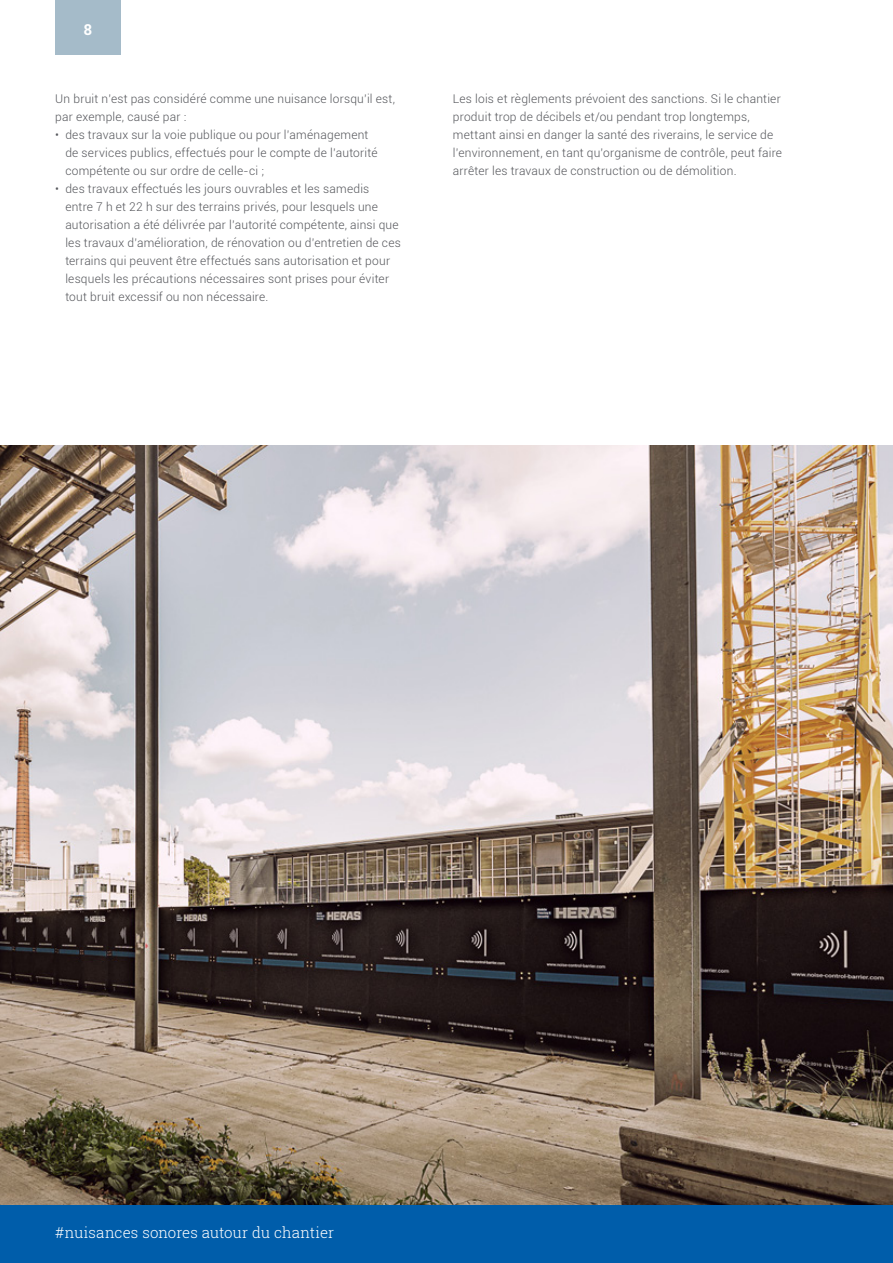
<style>
.page{position:relative;width:893px;height:1263px;background:#fff}
.page>*{position:absolute;margin:0;border:0;box-sizing:border-box;transform-origin:0 0}
.margetekst{font:300 15px "Roboto Slab";letter-spacing:.005em;color:#fff}
.platte_tekst{font:700 15px "Roboto Slab";color:#fff}
.platte_tekst-2{font:300 12px/18px "Roboto";letter-spacing:.02em;color:#54555a}
</style>
<div class="page">
<img style="left:0;top:445px;width:893px;height:760px">
<div style="left:0;top:1205px;width:893px;height:58px;background:#005daa"></div>
<div style="left:55px;top:0;width:65px;height:54px;background:#a5bbc9"></div>
<p class="platte_tekst" style="left:84px;top:19px;width:10px">8</p>
<p class="platte_tekst-2" style="left:55px;top:89px;width:341px">Un bruit n’est pas considéré comme une nuisance lorsqu’il est, par exemple, causé par :</p>
<p class="platte_tekst-2" style="left:65px;top:125px;width:314px;text-indent:-10px">• des travaux sur la voie publique ou pour l’aménagement de services publics, effectués pour le compte de l’autorité compétente ou sur ordre de celle-ci ;</p>
<p class="platte_tekst-2" style="left:65px;top:179px;width:337px;text-indent:-10px">• des travaux effectués les jours ouvrables et les samedis<br>entre 7 h et 22 h sur des terrains privés, pour lesquels une autorisation a été délivrée par l’autorité compétente, ainsi que les travaux d’amélioration, de rénovation ou d’entretien de ces terrains qui peuvent être effectués sans autorisation et pour lesquels les précautions nécessaires sont prises pour éviter tout bruit excessif ou non nécessaire.</p>
<p class="platte_tekst-2" style="left:453px;top:89px;width:331px">Les lois et règlements prévoient des sanctions. Si le chantier produit trop de décibels et/ou pendant trop longtemps, mettant ainsi en danger la santé des riverains, le service de l’environnement, en tant qu’organisme de contrôle, peut faire arrêter les travaux de construction ou de démolition.</p>
<p class="margetekst" style="left:55px;top:1222px;width:281px">#nuisances sonores autour du chantier</p>
</div>
